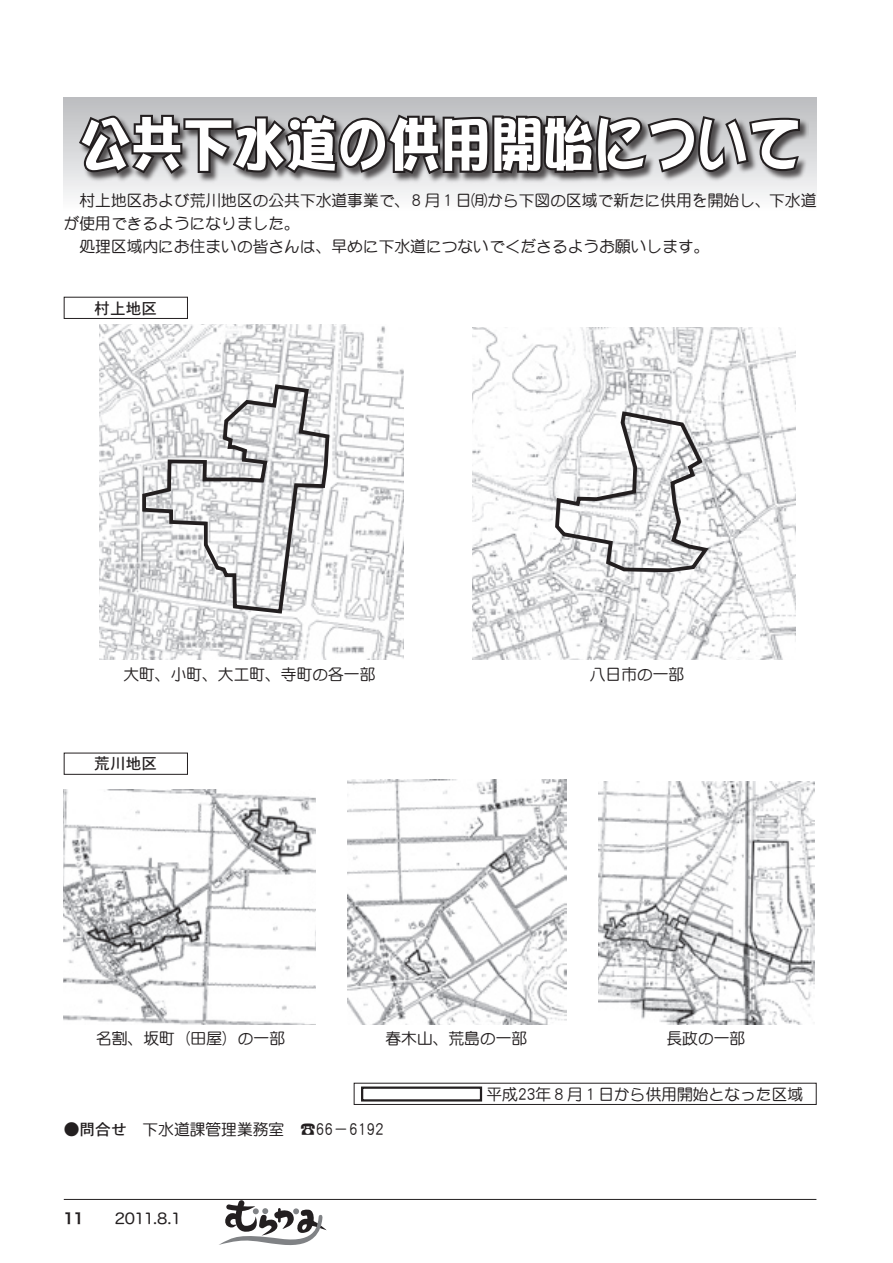
<style>
.page{position:relative;width:893px;height:1263px;background:#fff}
.page>*{position:absolute;margin:0;border:0;box-sizing:border-box;transform-origin:0 0}
.t1{font:58.5px "DFPOP1 Std W12";color:#fff;scale:.88 1}
.t2{font:18.15px "DF Maru Gothic Std W5";color:#231f20;scale:.87 1}
.t3{font:15.75px "DF Maru Gothic Std W5";color:#231f20}
.t4{font:15.75px "DFHS Gothic Std W5";color:#231f20}
.t5{font:14.85px "Hira Maru Pro W4";color:#231f20;scale:1.06 1}
.t6{font:14.85px "Hira Kaku Pro W6";color:#231f20;scale:1.06 1}
.s1{font-size:15.75px}
</style>
<div class="page">
<svg style="left:219px;top:1200px;width:108px;height:46px"></svg>
<hr style="left:64px;top:1199px;width:752px;height:1px;background:#231f20">
<img style="left:99px;top:325px;width:304px;height:334px">
<div style="left:64px;top:98px;width:752px;height:113px;background:linear-gradient(to bottom,#bbbdbf,#fcfdfd)"></div>
<div style="left:78px;top:114px;width:731px;height:69px;background:#231f20;opacity:.75"></div>
<svg style="left:76px;top:97px;width:726px;height:80px;background:#757475"></svg>
<div style="left:64px;top:297px;width:124px;height:22px;border:1px solid #231f20"></div>
<div style="left:64px;top:753px;width:124px;height:22px;border:1px solid #231f20"></div>
<div style="left:354px;top:1083px;width:462px;height:22px;border:1px solid #231f20"></div>
<div style="left:361px;top:1086px;width:121px;height:15px;border:2px solid #231f20"></div>
<img style="left:472px;top:327px;width:323px;height:332px">
<img style="left:64px;top:789px;width:252px;height:235px">
<img style="left:347px;top:779px;width:220px;height:245px">
<img style="left:598px;top:781px;width:216px;height:243px">
<svg style="left:141px;top:383px;width:190px;height:232px"></svg>
<svg style="left:554px;top:410px;width:156px;height:164px"></svg>
<h1 class="t1" style="left:80px;top:113px;width:821px">公共下水道の供用開始について</h1>
<p class="t3" style="left:80px;top:192px;width:738px">村上地区および荒川地区の公共下水道事業で、８月１日㈪から下図の区域で新たに供用を開始し、下水道</p>
<p class="t3" style="left:64px;top:215px;width:238px">が使用できるようになりました。</p>
<p class="t3" style="left:80px;top:238px;width:632px">処理区域内にお住まいの皆さんは、早めに下水道につないでくださるようお願いします。</p>
<p class="t4" style="left:94px;top:299px;width:64px">村上地区</p>
<p class="t3" style="left:123px;top:666px;width:253px">大町、小町、大工町、寺町の各一部</p>
<p class="t4" style="left:94px;top:755px;width:64px">荒川地区</p>
<p class="t3" style="left:590px;top:666px;width:96px">八日市の一部</p>
<p class="t3" style="left:96px;top:1029px;width:190px">名割、坂町（田屋）の一部</p>
<p class="t3" style="left:386px;top:1029px;width:143px">春木山、荒島の一部</p>
<p class="t3" style="left:666px;top:1029px;width:80px">長政の一部</p>
<p class="t3" style="left:535px;top:1085px;width:269px">年８月１日から供用開始となった区域</p>
<p class="t3" style="left:486px;top:1085px;width:33px">平成</p>
<p class="t2" style="left:518px;top:1083px;width:22px">23</p>
<p class="t4" style="left:64px;top:1120px;width:64px">●問合せ</p>
<p class="t3" style="left:143px;top:1120px;width:143px">下水道課管理業務室</p>
<p class="t2" style="left:316px;top:1118px;width:80px">66<span class="s1">－</span>6192</p>
<p class="t3" style="left:300px;top:1120px;width:17px">☎</p>
<p class="t6" style="left:63px;top:1205px;width:21px">11</p>
<p class="t5" style="left:115px;top:1206px;width:64px">2011.8.1</p>
</div>
